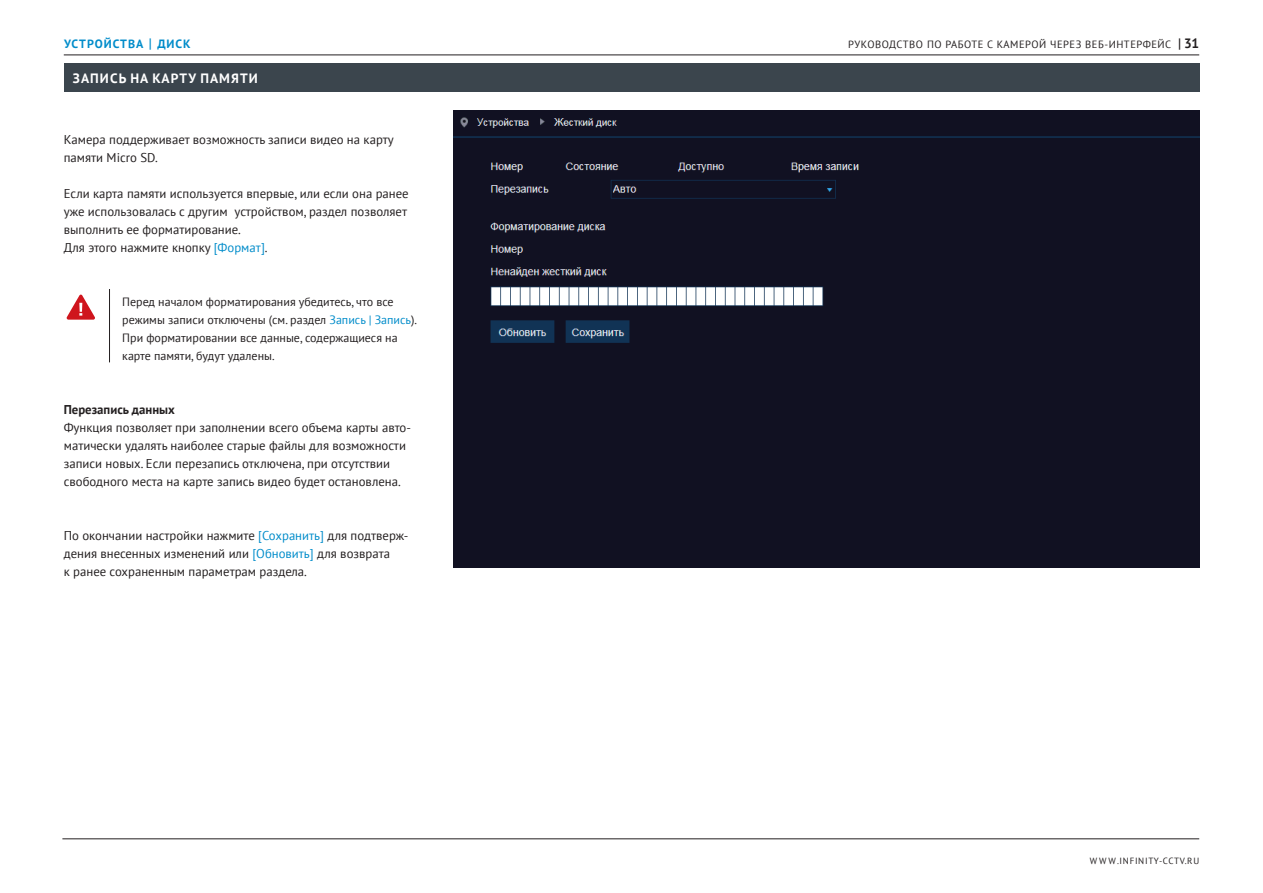
<style>
.page{position:relative;width:1263px;height:893px;background:#fff}
.page>*{position:absolute;margin:0;border:0;box-sizing:border-box;transform-origin:0 0}
.t1{font:700 13.5px "PT Sans";letter-spacing:.08em;color:#fff}
.t2{font:12.75px/18px "PT Sans";color:#231f20}
.t3{font:700 12.75px "PT Sans";color:#231f20}
.t4{font:12px/18px "PT Sans";color:#231f20}
.t5{font:700 12px "PT Sans";letter-spacing:.08em;color:#008cca}
.t6{font:10.5px "PT Sans";letter-spacing:.05em;color:#231f20}
.t7{font:9px "PT Sans";letter-spacing:.075em;color:#231f20}
.s1{font-size:13.65px}
.s2{color:#008cca}
.s3{font-weight:700;font-style:italic;font-size:13.65px}
.s4{font-weight:700;font-size:13.5px}
</style>
<div class="page">
<hr style="left:64px;top:55px;width:1135px;height:1px;background:#231f20">
<hr style="left:62px;top:838px;width:1137px;height:1px;background:#231f20">
<hr style="left:109px;top:289px;width:1px;height:73px;background:#231f20">
<svg style="left:67px;top:295px;width:28px;height:25px"></svg>
<div style="left:454px;top:111px;width:745px;height:456px;background:#112"></div>
<div style="left:64px;top:64px;width:1135px;height:28px;background:#3b454d"></div>
<p class="t5" style="left:64px;top:36px;width:128px">УСТРОЙСТВА <span class="s1">|</span> ДИСК</p>
<p class="t1" style="left:73px;top:69px;width:187px">ЗАПИСЬ НА КАРТУ ПАМЯТИ</p>
<p class="t2" style="left:64px;top:130px;width:331px">Камера поддерживает возможность записи видео на карту памяти Micro SD.</p>
<p class="t2" style="left:64px;top:184px;width:346px">Если карта памяти используется впервые, или если она ранее уже использовалась с другим устройством, раздел позволяет выполнить ее форматирование.<br>Для этого нажмите кнопку <span class="s2">[Формат]</span>.</p>
<p class="t4" style="left:122px;top:293px;width:296px">Перед началом форматирования убедитесь, что все режимы записи отключены (см. раздел <span class="s2">Запись | Запись</span>).<br>При форматировании все данные, содержащиеся на карте памяти, будут удалены.</p>
<p class="t3" style="left:64px;top:401px;width:113px">Перезапись данных</p>
<p class="t2" style="left:64px;top:418px;width:349px">Функция позволяет при заполнении всего объема карты авто&shy;матически удалять наиболее старые файлы для возможности записи новых. Если перезапись отключена, при отсутствии свободного места на карте запись видео будет остановлена.</p>
<p class="t2" style="left:64px;top:526px;width:346px">По окончании настройки нажмите <span class="s2">[Сохранить]</span> для подтверж&shy;дения внесенных изменений или <span class="s2">[Обновить]</span> для возврата<br>к ранее сохраненным параметрам раздела.</p>
<p class="t6" style="left:848px;top:38px;width:352px">РУКОВОДСТВО ПО РАБОТЕ С КАМЕРОЙ ЧЕРЕЗ ВЕБ-ИНТЕРФЕЙС <span class="s3">|</span> <span class="s4">31</span></p>
<p class="t7" style="left:1090px;top:855px;width:111px">W W W.INFINITY-CCTV.RU</p>
</div>
